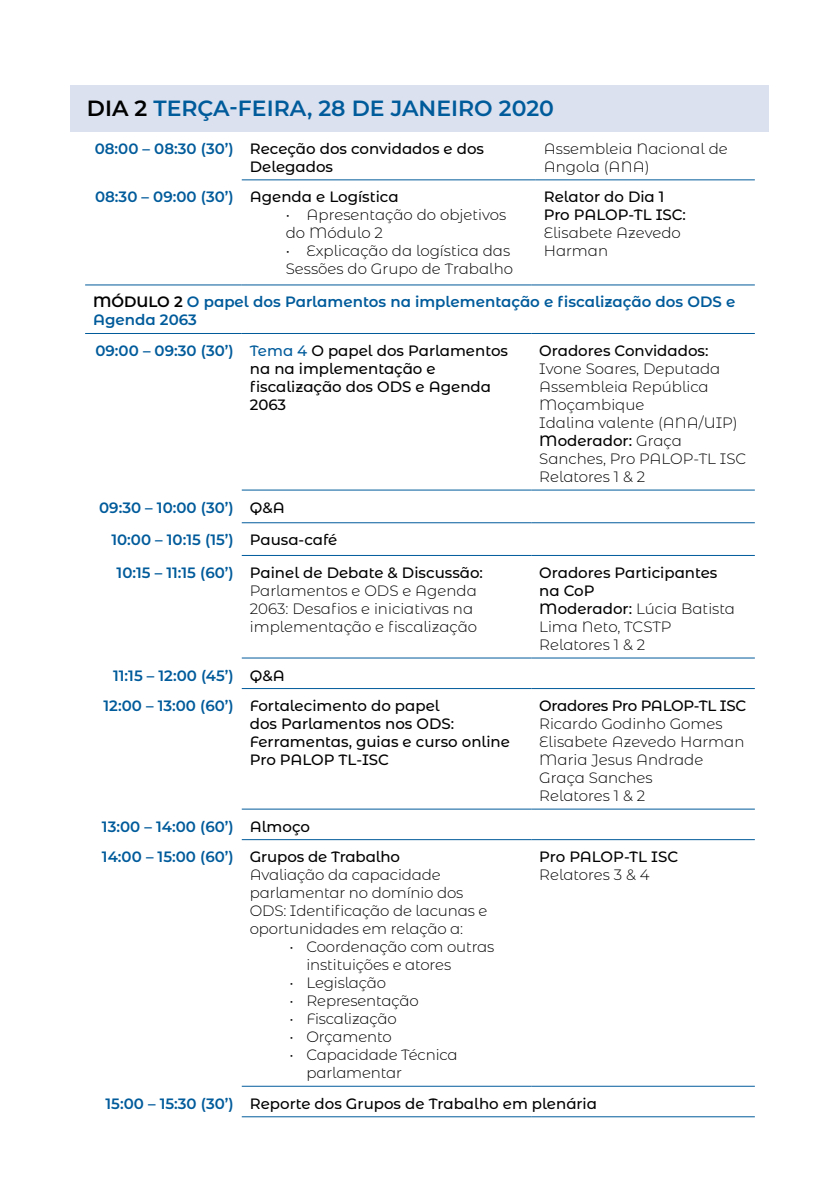
<style>
.page{position:relative;width:840px;height:1191px;background:#fff}
.page>*{position:absolute;margin:0;border:0;box-sizing:border-box;transform-origin:0 0}
.t1{font:600 22px "Montserrat";color:#005b9b}
.t2{font:300 15px/18px "Montserrat Alternates";color:#000}
.t3{font:500 15px/18px "Montserrat Alternates";color:#000}
.t4{font:600 15px/30.6px "Montserrat Alternates";color:#005b9b}
.t5{font:500 15px "Montserrat Alternates";letter-spacing:-.02em;color:#000}
.s1{color:#000}
.s2{font-weight:600;color:#005b9b}
.s3{font-weight:500;color:#000}
.s4{color:#005b9b}
.s5{font-weight:500}
</style>
<div class="page">
<div style="left:71px;top:85px;width:697px;height:46px;background:#dbe1ef"></div>
<hr style="left:242px;top:179px;width:293px;height:1px;background:#005b9b">
<hr style="left:535px;top:179px;width:219px;height:1px;background:#005b9b">
<hr style="left:85px;top:285px;width:157px;height:1px;background:#005b9b">
<hr style="left:242px;top:285px;width:289px;height:1px;background:#005b9b">
<hr style="left:531px;top:285px;width:223px;height:1px;background:#005b9b">
<hr style="left:85px;top:333px;width:157px;height:1px;background:#005b9b">
<hr style="left:242px;top:333px;width:289px;height:1px;background:#005b9b">
<hr style="left:531px;top:333px;width:223px;height:1px;background:#005b9b">
<hr style="left:242px;top:490px;width:289px;height:1px;background:#005b9b">
<hr style="left:531px;top:490px;width:223px;height:1px;background:#005b9b">
<hr style="left:242px;top:522px;width:289px;height:1px;background:#005b9b">
<hr style="left:531px;top:522px;width:223px;height:1px;background:#005b9b">
<hr style="left:242px;top:555px;width:289px;height:1px;background:#005b9b">
<hr style="left:531px;top:555px;width:223px;height:1px;background:#005b9b">
<hr style="left:242px;top:657px;width:289px;height:1px;background:#005b9b">
<hr style="left:531px;top:657px;width:223px;height:1px;background:#005b9b">
<hr style="left:242px;top:688px;width:289px;height:1px;background:#005b9b">
<hr style="left:531px;top:688px;width:223px;height:1px;background:#005b9b">
<hr style="left:242px;top:808px;width:289px;height:1px;background:#005b9b">
<hr style="left:531px;top:808px;width:223px;height:1px;background:#005b9b">
<hr style="left:242px;top:839px;width:289px;height:1px;background:#005b9b">
<hr style="left:531px;top:839px;width:223px;height:1px;background:#005b9b">
<hr style="left:242px;top:1086px;width:289px;height:1px;background:#005b9b">
<hr style="left:531px;top:1086px;width:223px;height:1px;background:#005b9b">
<hr style="left:242px;top:1116px;width:289px;height:1px;background:#005b9b">
<hr style="left:531px;top:1116px;width:223px;height:1px;background:#005b9b">
<h1 class="t1" style="left:87px;top:92px;width:468px"><span class="s1">DIA 2</span> TERÇA-FEIRA, 28 DE JANEIRO 2020</h1>
<p class="t3" style="left:95px;top:139px;width:391px;text-align:center"><span class="s2">08:00 – 08:30 (30’)</span> Receção dos convidados e dos<br>Delegados</p>
<p class="t2" style="left:543px;top:139px;width:185px">Assembleia Nacional de<br>Angola (ANA)</p>
<p class="t4" style="left:95px;top:181px;width:305px">08:30 – 09:00 (30’) <span class="s3">Agenda e Logística</span></p>
<p class="t2" style="left:286px;top:206px;width:222px">• Apresentação do objetivos do Módulo 2</p>
<p class="t2" style="left:286px;top:242px;width:229px">• Explicação da logística das<br>Sessões do Grupo de Trabalho</p>
<p class="t3" style="left:543px;top:187px;width:144px">Relator do Dia 1<br>Pro PALOP-TL ISC:</p>
<p class="t2" style="left:543px;top:224px;width:138px">Elisabete Azevedo<br>Harman</p>
<p class="t4" style="left:93px;top:292px;width:643px;line-height:18px"><span class="s1">MÓDULO 2</span> O papel dos Parlamentos na implementação e fiscalização dos ODS e<br>Agenda 2063</p>
<p class="t3" style="left:250px;top:341px;width:260px;text-indent:-154px"><span class="s2">09:00 – 09:30 (30’)</span> <span class="s4">Tema 4</span> O papel dos Parlamentos na na implementação e fiscalização dos ODS e Agenda<br>2063</p>
<p class="t3" style="left:539px;top:341px;width:171px">Oradores Convidados:</p>
<p class="t2" style="left:539px;top:359px;width:208px">Ivone Soares, Deputada<br>Assembleia República<br>Moçambique<br>Idalina valente (ANA/UIP)<br><span class="s5">Moderador:</span> Graça<br>Sanches, Pro PALOP-TL ISC<br>Relatores 1 &amp; 2</p>
<p class="t4" style="left:99px;top:491px;width:187px">09:30 – 10:00 (30’) <span class="s3">Q&amp;A</span></p>
<p class="t4" style="left:111px;top:524px;width:227px">10:00 – 10:15 (15’) <span class="s3">Pausa-café</span></p>
<p class="t3" style="left:116px;top:563px;width:368px"><span class="s2">10:15 – 11:15 (60’)</span> Painel de Debate &amp; Discussão:</p>
<p class="t2" style="left:250px;top:581px;width:229px">Parlamentos e ODS e Agenda<br>2063: Desafios e iniciativas na implementação e fiscalização</p>
<p class="t4" style="left:103px;top:659px;width:337px;text-indent:10px">11:15 – 12:00 (45’) <span class="s3">Q&amp;A<br></span>12:00 – 13:00 (60’) <span class="s3">Fortalecimento do papel</span></p>
<p class="t3" style="left:250px;top:714px;width:261px">dos Parlamentos nos ODS:<br>Ferramentas, guias e curso online<br>Pro PALOP TL-ISC</p>
<p class="t4" style="left:102px;top:810px;width:299px">13:00 – 14:00 (60’) <span class="s3">Almoço<br></span>14:00 – 15:00 (60’) <span class="s3">Grupos de Trabalho</span></p>
<p class="t2" style="left:250px;top:865px;width:239px">Avaliação da capacidade parlamentar no domínio dos<br>ODS: Identificação de lacunas e oportunidades em relação a:</p>
<p class="t2" style="left:306px;top:937px;width:189px;text-indent:-17px">• Coordenação com outras instituições e atores</p>
<p class="t2" style="left:289px;top:973px;width:98px">• Legislação</p>
<p class="t2" style="left:289px;top:991px;width:131px">• Representação</p>
<p class="t2" style="left:289px;top:1009px;width:109px">• Fiscalização</p>
<p class="t2" style="left:289px;top:1027px;width:104px">• Orçamento</p>
<p class="t2" style="left:306px;top:1045px;width:152px;text-indent:-17px">• Capacidade Técnica parlamentar</p>
<p class="t2" style="left:539px;top:563px;width:197px"><span class="s5">Oradores Participantes na CoP<br>Moderador:</span> Lúcia Batista<br>Lima Neto, TCSTP<br>Relatores 1 &amp; 2</p>
<p class="t5" style="left:539px;top:695px;width:208px">Oradores Pro PALOP-TL ISC</p>
<p class="t2" style="left:539px;top:714px;width:207px">Ricardo Godinho Gomes<br>Elisabete Azevedo Harman<br>Maria Jesus Andrade<br>Graça Sanches<br>Relatores 1 &amp; 2</p>
<p class="t3" style="left:539px;top:847px;width:140px">Pro PALOP-TL ISC</p>
<p class="t2" style="left:539px;top:865px;width:112px">Relatores 3 &amp; 4</p>
<p class="t3" style="left:105px;top:1093px;width:493px"><span class="s2">15:00 – 15:30 (30’)</span> Reporte dos Grupos de Trabalho em plenária</p>
</div>
